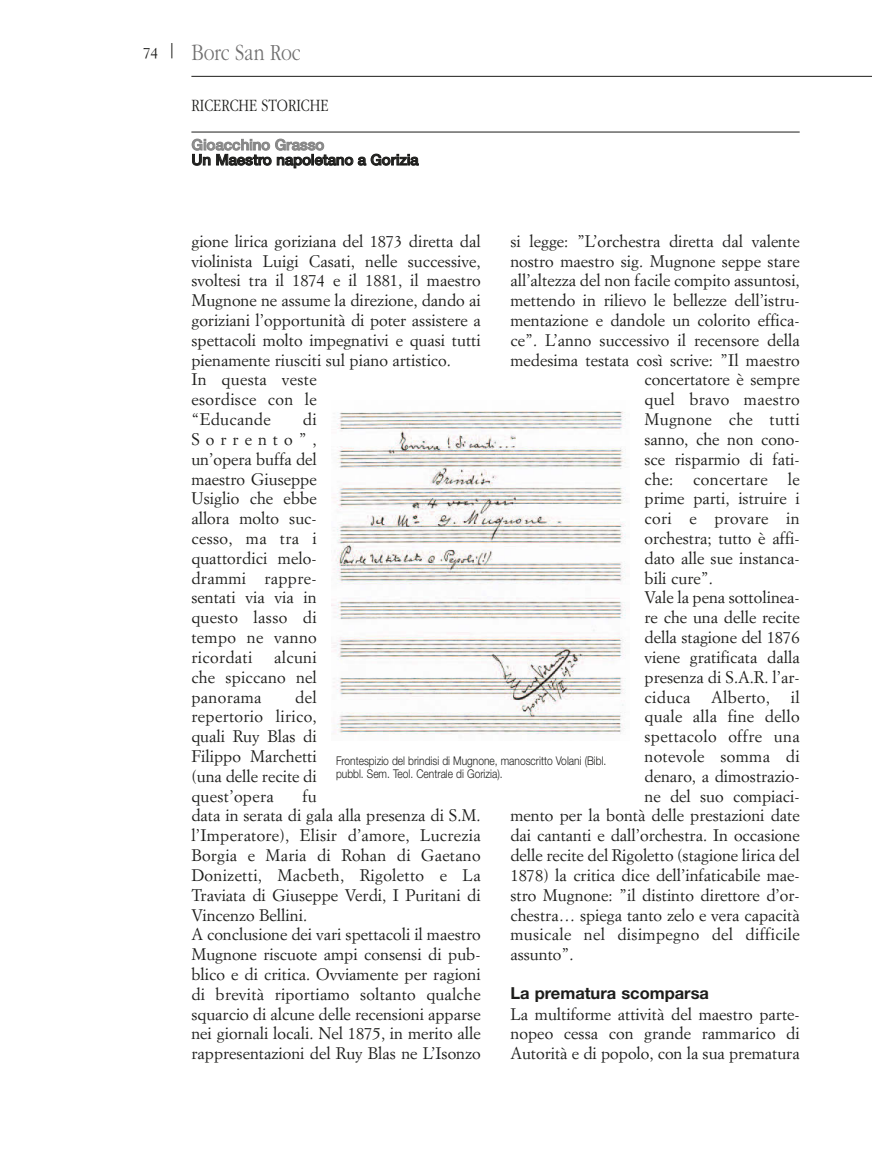
<style>
.page{position:relative;width:872px;height:1149px;background:#fff}
.page>*{position:absolute;margin:0;border:0;box-sizing:border-box;transform-origin:0 0}
.t1{font:300 24px "Aplgaram";color:#706f6f}
.t2{font:300 18px "Aplgaram";color:#1d1d1b}
.t3{font:16.5px/19.8px "Simoncini Garamond";color:#1d1d1b;text-align:justify}
.t4{font:16.5px "Simoncini Garamond";letter-spacing:.02em;color:#1d1d1b}
.t5{font:700 16.5px "Helvetica Neue";color:#1d1d1b}
.t6{font:15px "Helvetica Medium Yu";letter-spacing:-.005em;color:#1d1d1b}
.t7{font:15px "Helvetica Medium Yu";letter-spacing:-.005em;color:#878787}
.t8{font:15px "Simoncini Garamond";color:#1d1d1b}
.t9{font:300 12px/13.5px "Helvetica Neue";color:#1d1d1b;scale:.85 1}
.s1{font-size:19.5px}
</style>
<div class="page">
<hr style="left:191px;top:76px;width:681px;height:1px;background:#1d1d1b">
<hr style="left:191px;top:132px;width:608px;height:1px;background:#1d1d1b">
<img style="left:332px;top:411px;width:294px;height:324px">
<p class="t8" style="left:143px;top:46px;width:32px">74 <span class="s1">|</span></p>
<h1 class="t1" style="left:191px;top:37px;width:111px">Borc San Roc</h1>
<p class="t2" style="left:191px;top:94px;width:139px">RICERCHE STORICHE</p>
<p class="t7" style="left:191px;top:136px;width:134px">Gioacchino Grasso</p>
<p class="t6" style="left:191px;top:151px;width:228px">Un Maestro napoletano a Gorizia</p>
<p class="t3" style="left:191px;top:232px;width:291px;text-align:left">gione lirica goriziana del 1873 diretta dal violinista Luigi Casati, nelle successive, svoltesi tra il 1874 e il 1881, il maestro Mugnone ne assume la direzione, dando ai goriziani l’opportunità di poter assistere a spettacoli molto impegnativi e quasi tutti pienamente riusciti sul piano artistico.<br>In questa veste<br>esordisce con le<br>“Educande</p>
<p class="t3" style="left:510px;top:232px;width:291px">si legge: ”L’orchestra diretta dal valente</p>
<p class="t3" style="left:510px;top:252px;width:291px">nostro maestro sig. Mugnone seppe stare</p>
<p class="t3" style="left:510px;top:272px;width:291px">all’altezza del non facile compito assuntosi,</p>
<p class="t3" style="left:510px;top:291px;width:291px">mettendo in rilievo le bellezze dell’istru-</p>
<p class="t3" style="left:510px;top:311px;width:291px">mentazione e dandole un colorito effica-</p>
<p class="t3" style="left:510px;top:331px;width:291px">ce”. L’anno successivo il recensore della</p>
<p class="t3" style="left:510px;top:351px;width:291px">medesima testata così scrive: ”Il maestro</p>
<p class="t3" style="left:644px;top:371px;width:157px">concertatore è sempre</p>
<p class="t4" style="left:644px;top:392px;width:157px">quel bravo maestro</p>
<p class="t4" style="left:644px;top:412px;width:157px">Mugnone che tutti</p>
<p class="t3" style="left:644px;top:430px;width:157px">sanno, che non cono-</p>
<p class="t3" style="left:644px;top:450px;width:157px">sce risparmio di fati-</p>
<p class="t4" style="left:644px;top:471px;width:157px">che: concertare le</p>
<p class="t3" style="left:644px;top:489px;width:157px">prime parti, istruire i</p>
<p class="t4" style="left:644px;top:511px;width:157px">cori e provare in</p>
<p class="t3" style="left:644px;top:529px;width:157px">orchestra; tutto è affi-</p>
<p class="t3" style="left:644px;top:549px;width:157px">dato alle sue instanca-</p>
<p class="t3" style="left:644px;top:569px;width:70px">bili cure”.</p>
<p class="t3" style="left:644px;top:588px;width:157px">Vale la pena sottolinea-</p>
<p class="t3" style="left:644px;top:608px;width:157px">re che una delle recite</p>
<p class="t3" style="left:644px;top:628px;width:157px">della stagione del 1876</p>
<p class="t3" style="left:644px;top:648px;width:157px">viene gratificata dalla</p>
<p class="t3" style="left:644px;top:668px;width:157px">presenza di S.A.R. l’ar-</p>
<p class="t3" style="left:644px;top:687px;width:47px">ciduca</p>
<p class="t4" style="left:711px;top:689px;width:60px">Alberto,</p>
<p class="t3" style="left:790px;top:687px;width:10px">il</p>
<p class="t3" style="left:644px;top:707px;width:157px">quale alla fine dello</p>
<p class="t4" style="left:644px;top:729px;width:157px">spettacolo offre una</p>
<p class="t4" style="left:644px;top:749px;width:157px">notevole somma di</p>
<p class="t3" style="left:644px;top:767px;width:157px">denaro, a dimostrazio-</p>
<p class="t3" style="left:644px;top:786px;width:157px">ne del suo compiaci-</p>
<p class="t3" style="left:510px;top:806px;width:291px">mento per la bontà delle prestazioni date</p>
<p class="t3" style="left:510px;top:826px;width:291px">dai cantanti e dall’orchestra. In occasione</p>
<p class="t3" style="left:510px;top:846px;width:291px">delle recite del Rigoletto (stagione lirica del</p>
<p class="t3" style="left:510px;top:866px;width:291px">1878) la critica dice dell’infaticabile mae-</p>
<p class="t3" style="left:510px;top:885px;width:291px">stro Mugnone: ”il distinto direttore d’or-</p>
<p class="t3" style="left:510px;top:905px;width:291px">chestra… spiega tanto zelo e vera capacità</p>
<p class="t4" style="left:510px;top:927px;width:291px">musicale nel disimpegno del difficile</p>
<p class="t3" style="left:510px;top:945px;width:65px">assunto”.</p>
<p class="t5" style="left:510px;top:986px;width:200px">La prematura scomparsa</p>
<p class="t3" style="left:510px;top:1004px;width:291px">La multiforme attività del maestro parte&shy;nopeo cessa con grande rammarico di Autorità e di popolo, con la sua prematura</p>
<p class="t3" style="left:191px;top:410px;width:127px;text-indent:112px">di Sorrento”, un’opera buffa del maestro Giuseppe Usiglio che ebbe allora molto suc&shy;cesso, ma tra i quattordici melo&shy;drammi rappre&shy;sentati via via in questo lasso di tempo ne vanno ricordati</p>
<p class="t3" style="left:191px;top:648px;width:127px;text-indent:83px">alcuni che spiccano nel panorama</p>
<p class="t3" style="left:191px;top:687px;width:127px;text-indent:104px">del repertorio lirico, quali Ruy Blas di Filippo Marchetti (una delle recite di quest’opera</p>
<p class="t9" style="left:336px;top:753px;width:319px">Frontespizio del brindisi di Mugnone, manoscritto Volani (Bibl. pubbl. Sem. Teol. Centrale di Gorizia).</p>
<p class="t3" style="left:191px;top:786px;width:291px;text-align:left;text-indent:111px">fu<br>data in serata di gala alla presenza di S.M. l’Imperatore), Elisir d’amore, Lucrezia Borgia e Maria di Rohan di Gaetano Donizetti, Macbeth, Rigoletto e La Traviata di Giuseppe Verdi, I Puritani di Vincenzo Bellini.<br>A conclusione dei vari spettacoli il maestro Mugnone riscuote ampi consensi di pub&shy;blico e di critica. Ovviamente per ragioni di brevità riportiamo soltanto qualche squarcio di alcune delle recensioni apparse nei giornali locali. Nel 1875, in merito alle rappresentazioni del Ruy Blas ne L’Isonzo</p>
</div>
